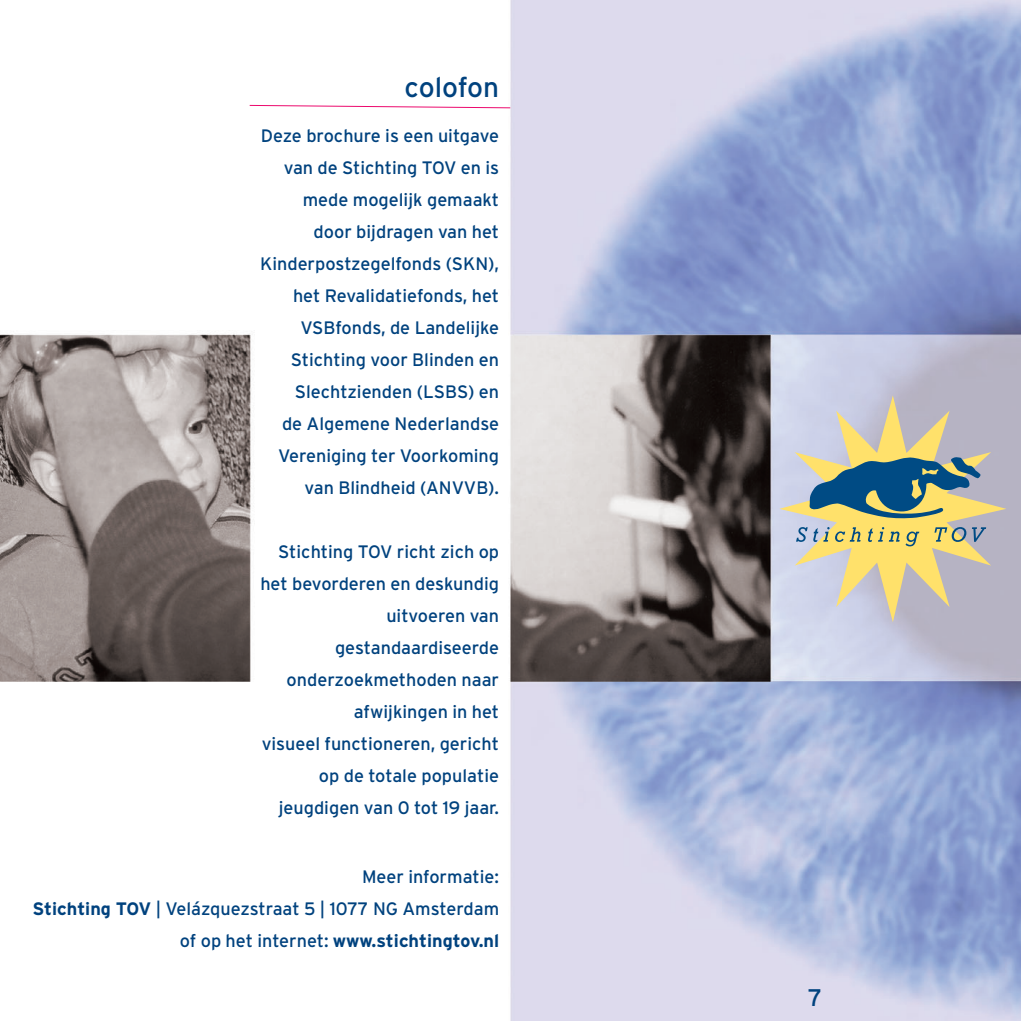
<style>
.page{position:relative;width:1021px;height:1021px;background:#fff}
.page>*{position:absolute;margin:0;border:0;box-sizing:border-box;transform-origin:0 0}
.t1{font:28px "Interstate";letter-spacing:-.01em;color:#00427e}
.t2{font:24px "Interstate";color:#00427e}
.t3{font:18px/32px "Interstate";color:#00427e;text-align:right}
.s1{font-weight:700}
</style>
<div class="page">
<img style="left:0;top:0;width:1020px;height:1020px">
<svg style="left:249px;top:104px;width:262px;height:5px"></svg>
<svg style="left:779px;top:395px;width:227px;height:227px;background:#d0c9ba"></svg>
<svg style="left:808px;top:457px;width:172px;height:61px;background:#6f8d83"></svg>
<svg style="left:796px;top:527px;width:33px;height:15px"></svg>
<svg style="left:835px;top:527px;width:25px;height:15px"></svg>
<svg style="left:867px;top:527px;width:32px;height:15px"></svg>
<svg style="left:905px;top:531px;width:14px;height:15px"></svg>
<svg style="left:934px;top:527px;width:52px;height:15px"></svg>
<h1 class="t1" style="left:404px;top:77px;width:96px">colofon</h1>
<p class="t3" style="left:260px;top:121px;width:240px">Deze brochure is een uitgave van de Stichting TOV en is mede mogelijk gemaakt door bijdragen van het<br>Kinderpostzegelfonds (SKN), het Revalidatiefonds, het<br>VSBfonds, de Landelijke<br>Stichting voor Blinden en<br>Slechtzienden (LSBS) en<br>de Algemene Nederlandse<br>Vereniging ter Voorkoming van Blindheid (ANVVB).</p>
<p class="t3" style="left:260px;top:537px;width:240px">Stichting TOV richt zich op het bevorderen en deskundig uitvoeren van gestandaardiseerde onderzoekmethoden naar afwijkingen in het<br>visueel functioneren, gericht op de totale populatie jeugdigen van 0 tot 19 jaar.</p>
<p class="t3" style="left:33px;top:862px;width:468px">Meer informatie:<br><span class="s1">Stichting TOV</span> | Velázquezstraat 5 | 1077 NG Amsterdam of op het internet: <span class="s1">www.stichtingtov.nl</span></p>
<h2 class="t2" style="left:808px;top:988px;width:16px">7</h2>
</div>
